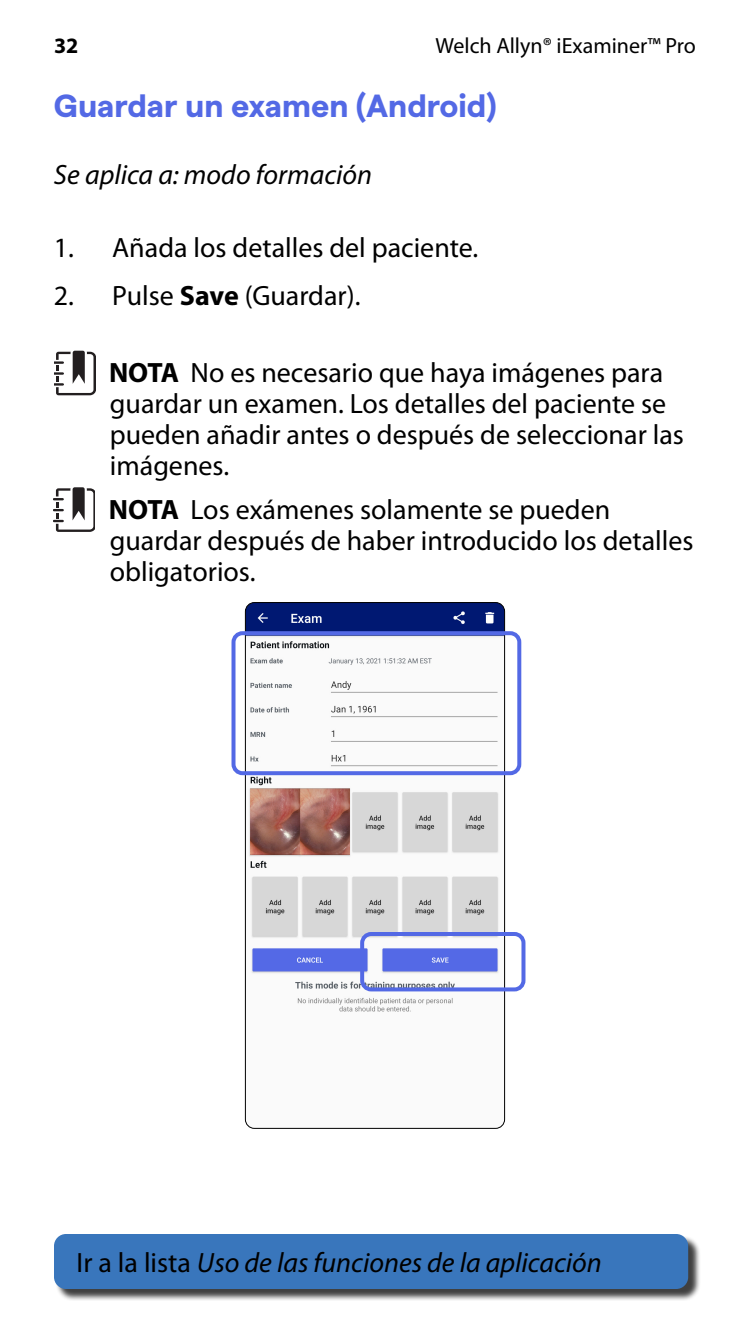
<style>
.page{position:relative;width:750px;height:1334px;background:#fff}
.page>*{position:absolute;margin:0;border:0;box-sizing:border-box;transform-origin:0 0}
.t1{font:700 32px "Matter";color:#5369e5}
.t2{font:28px/31px "Myriad Pro";color:#000}
.t3{font:italic 28px "Myriad Pro";color:#000}
.t4{font:22px "Myriad Pro";color:#000}
.t5{font:700 22px "Myriad Pro";color:#000}
.s1{font-weight:700}
.s2{font-style:normal}
</style>
<div class="page">
<div style="left:56px;top:1236px;width:645px;height:65px;background:#000;opacity:.75"></div>
<div style="left:54px;top:1234px;width:634px;height:55px;background:#3976bc;border-radius:12px"></div>
<svg style="left:54px;top:351px;width:41px;height:44px"></svg>
<svg style="left:54px;top:487px;width:41px;height:45px"></svg>
<img style="left:245px;top:603px;width:260px;height:524px">
<div style="left:245px;top:602px;width:260px;height:527px;border:1px solid #000;border-radius:9px"></div>
<div style="left:232px;top:631px;width:289px;height:144px;border:4px solid #5369e5;border-radius:9px"></div>
<div style="left:360px;top:932px;width:165px;height:59px;border:4px solid #5369e5;border-radius:9px"></div>
<p class="t5" style="left:54px;top:31px;width:26px">32</p>
<p class="t4" style="left:436px;top:32px;width:262px">Welch Allyn® iExaminer™ Pro</p>
<p class="t1" style="left:54px;top:82px;width:444px">Guardar un examen (Android)</p>
<p class="t3" style="left:54px;top:157px;width:320px">Se aplica a: modo formación</p>
<p class="t2" style="left:54px;top:232px;width:426px">1. Añada los detalles del paciente.</p>
<p class="t2" style="left:54px;top:279px;width:308px">2. Pulse <span class="s1">Save</span> (Guardar).</p>
<p class="t2" style="left:109px;top:357px;width:576px"><span class="s1">NOTA</span> No es necesario que haya imágenes para guardar un examen. Los detalles del paciente se pueden añadir antes o después de seleccionar las imágenes.</p>
<p class="t2" style="left:109px;top:494px;width:586px"><span class="s1">NOTA</span> Los exámenes solamente se pueden guardar después de haber introducido los detalles obligatorios.</p>
<p class="t3" style="left:76px;top:1245px;width:527px"><span class="s2">Ir a la lista</span> Uso de las funciones de la aplicación</p>
</div>
